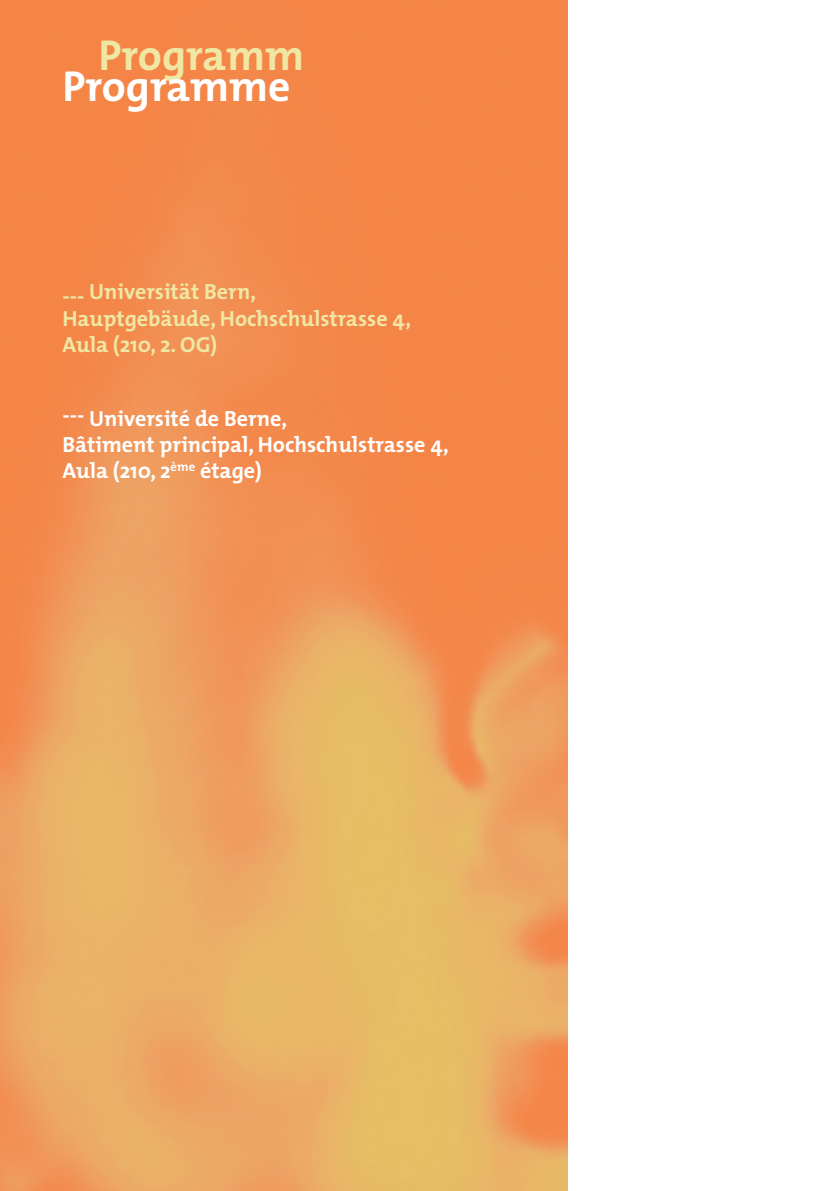
<style>
.page{position:relative;width:840px;height:1191px;background:#fff}
.page>*{position:absolute;margin:0;border:0;box-sizing:border-box;transform-origin:0 0}
.t1{font:700 43.4px "The Mix";color:#fff}
.t2{font:700 43.4px "The Mix";color:#f0e7a3}
.t3{font:700 22px/26px "The Mix";color:#fff}
.t4{font:700 22px/26px "The Mix";color:#f0e7a3}
</style>
<div class="page">
<img style="left:0;top:0;width:567px;height:1191px">
<h1 class="t2" style="left:98px;top:19px;width:207px">Programm</h1>
<h1 class="t1" style="left:62px;top:50px;width:229px">Programme</h1>
<p class="t4" style="left:62px;top:278px;width:350px">--- Universität Bern,<br>Hauptgebäude, Hochschulstrasse 4,<br>Aula (210, 2. OG)</p>
<p class="t3" style="left:62px;top:405px;width:388px">--- Université de Berne,<br>Bâtiment principal, Hochschulstrasse 4,<br>Aula (210, 2<sup>ème</sup> étage)</p>
</div>
